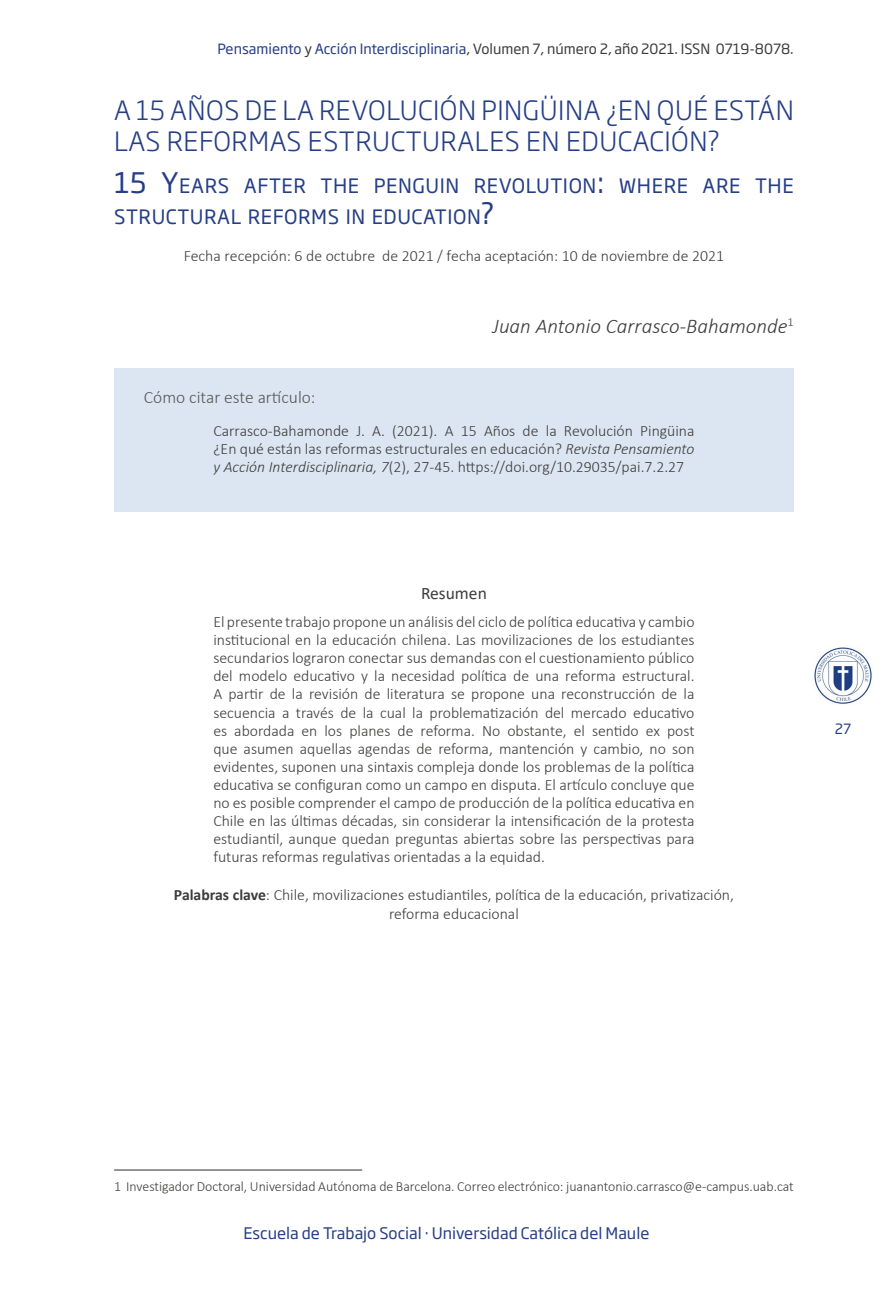
<style>
.page{position:relative;width:893px;height:1290px;background:#fff}
.page>*{position:absolute;margin:0;border:0;box-sizing:border-box;transform-origin:0 0}
.t1{font:300 26.25px/31.5px "Soho Gothic Pro";letter-spacing:.02em;color:#253e85}
.t2{font:italic 300 21px "Calibri";color:#3c3c3b}
.t3{font:19.6px/31.5px "Soho Gothic Pro";letter-spacing:.03em;color:#253e85}
.t4{font:300 17.5px "Calibri";color:#575756}
.t5{font:17.5px "Calibri";color:#3c3c3b}
.t6{font:300 15.75px/18px "Calibri";color:#3c3c3b;text-align:justify}
.t7{font:15.75px "Soho Gothic Pro";color:#253e85}
.t8{font:300 14px "Calibri";color:#3c3c3b}
.t9{font:14px "Soho Gothic Pro";color:#3c3c3b}
.t10{font:14px "Soho Gothic Pro";color:#253e85}
.s1{color:#253e85}
.s2{font-size:28px}
.s3{font-style:italic}
.s4{font-weight:700}
</style>
<div class="page">
<img style="left:814px;top:647px;width:58px;height:57px">
<div style="left:114px;top:368px;width:680px;height:143px;background:#dce6f2"></div>
<hr style="left:114px;top:1169px;width:248px;height:2px;background:#878787">
<p class="t9" style="left:217px;top:38px;width:578px"><span class="s1">Pensamiento</span> y <span class="s1">Acción Interdisciplinaria</span>, Volumen 7, número 2, año 2021. ISSN 0719-8078.</p>
<h1 class="t1" style="left:114px;top:93px;width:681px">A 15 AÑOS DE LA REVOLUCIÓN PINGÜINA ¿EN QUÉ ESTÁN<br>LAS REFORMAS ESTRUCTURALES EN EDUCACIÓN?</h1>
<p class="t3" style="left:114px;top:169px;width:681px"><span class="s2">15 Y</span>EARS AFTER THE PENGUIN REVOLUTION<span class="s2">:</span> WHERE ARE THE<br>STRUCTURAL REFORMS IN EDUCATION<span class="s2">?</span></p>
<p class="t6" style="left:184px;top:247px;width:542px">Fecha recepción: 6 de octubre de 2021 / fecha aceptación: 10 de noviembre de 2021</p>
<h2 class="t2" style="left:492px;top:313px;width:303px">Juan Antonio Carrasco-Bahamonde<sup>1</sup></h2>
<p class="t4" style="left:144px;top:386px;width:173px">Cómo citar este artículo:</p>
<p class="t6" style="left:213px;top:421px;width:483px">Carrasco-Bahamonde J. A. (2021). A 15 Años de la Revolución Pingüina ¿En qué están las reformas estructurales en educación? <span class="s3">Revista Pensamiento y Acción Interdisciplinaria, 7</span>(2), 27-45. https://doi.org/10.29035/pai.7.2.27</p>
<p class="t5" style="left:421px;top:581px;width:67px">Resumen</p>
<p class="t6" style="left:213px;top:612px;width:483px">El presente trabajo propone un análisis del ciclo de política educativa y cambio institucional en la educación chilena. Las movilizaciones de los estudiantes secundarios lograron conectar sus demandas con el cuestionamiento público del modelo educativo y la necesidad política de una reforma estructural.<br>A partir de la revisión de literatura se propone una reconstrucción de la secuencia a través de la cual la problematización del mercado educativo es abordada en los planes de reforma. No obstante, el sentido ex post que asumen aquellas agendas de reforma, mantención y cambio, no son evidentes, suponen una sintaxis compleja donde los problemas de la política educativa se configuran como un campo en disputa. El artículo concluye que no es posible comprender el campo de producción de la política educativa en Chile en las últimas décadas, sin considerar la intensificación de la protesta estudiantil, aunque quedan preguntas abiertas sobre las perspectivas para futuras reformas regulativas orientadas a la equidad.</p>
<p class="t6" style="left:174px;top:886px;width:561px;text-align:center"><span class="s4">Palabras clave</span>: Chile, movilizaciones estudiantiles, política de la educación, privatización, reforma educacional</p>
<p class="t10" style="left:835px;top:717px;width:18px">27</p>
<p class="t8" style="left:114px;top:1177px;width:681px">1 Investigador Doctoral, Universidad Autónoma de Barcelona. Correo electrónico: juanantonio.carrasco@e-campus.uab.cat</p>
<p class="t7" style="left:244px;top:1221px;width:407px">Escuela de Trabajo Social · Universidad Católica del Maule</p>
</div>
